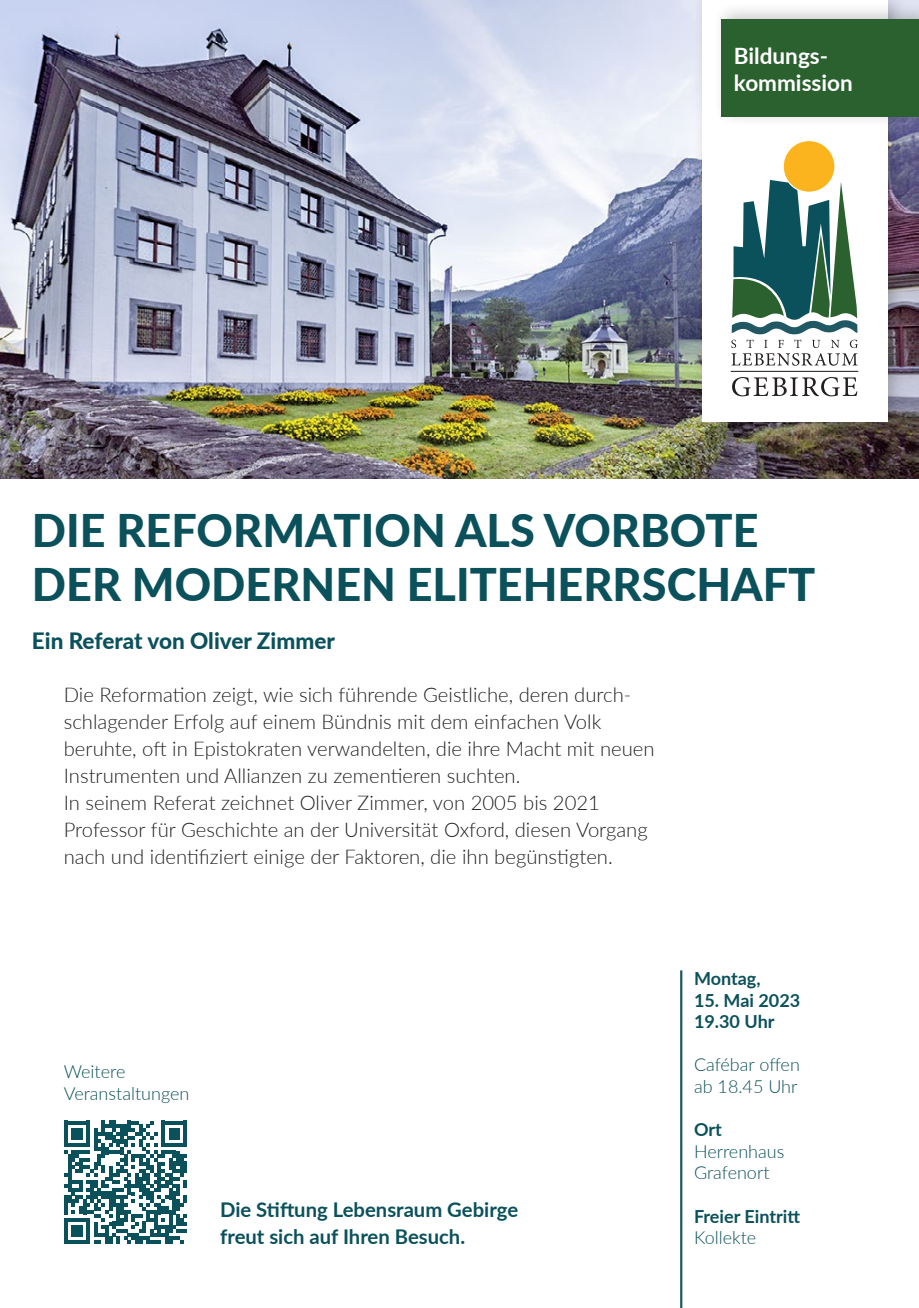
<style>
.page{position:relative;width:919px;height:1308px;background:#fff}
.page>*{position:absolute;margin:0;border:0;box-sizing:border-box;transform-origin:0 0}
.t1{font:800 45px/54px "Lato";color:#0b515b}
.t2{font:800 22.5px "Lato";color:#0b515b}
.t3{font:700 22.5px/27px "Lato";color:#fff}
.t4{font:300 20.25px/27px "Lato";color:#231f20}
.t5{font:700 20.25px/27px "Lato";color:#0b515b}
.t6{font:300 18px/21.6px "Lato";color:#0b515b}
.t7{font:700 18px/21.6px "Lato";color:#0b515b}
</style>
<div class="page">
<hr style="left:680px;top:970px;width:2px;height:337px;background:#205863">
<img style="left:0;top:0;width:918px;height:478px">
<div style="left:693px;top:0;width:213px;height:439px;background:#231f20;opacity:.25"></div>
<div style="left:702px;top:0;width:185px;height:421px;background:#fff"></div>
<svg style="left:732px;top:377px;width:125px;height:19px"></svg>
<hr style="left:730px;top:371px;width:128px;height:1px;background:#231f20">
<svg style="left:731px;top:141px;width:126px;height:225px"></svg>
<div style="left:712px;top:1px;width:206px;height:126px;background:#231f20;opacity:.25"></div>
<div style="left:721px;top:19px;width:197px;height:98px;background:#2a612f"></div>
<svg style="left:64px;top:1120px;width:123px;height:124px"></svg>
<p class="t3" style="left:733px;top:41px;width:120px">Bildungs&shy;kommission</p>
<h1 class="t1" style="left:32px;top:501px;width:785px">DIE REFORMATION ALS VORBOTE<br>DER MODERNEN ELITEHERRSCHAFT</h1>
<p class="t2" style="left:32px;top:624px;width:304px">Ein Referat von Oliver Zimmer</p>
<p class="t4" style="left:64px;top:680px;width:592px">Die Reformation zeigt, wie sich führende Geistliche, deren durch&shy;schlagender Erfolg auf einem Bündnis mit dem einfachen Volk beruhte, oft in Epistokraten verwandelten, die ihre Macht mit neuen Instrumenten und Allianzen zu zementieren suchten.<br>In seinem Referat zeichnet Oliver Zimmer, von 2005 bis 2021<br>Professor für Geschichte an der Universität Oxford, diesen Vorgang nach und identifiziert einige der Faktoren, die ihn begünstigten.</p>
<p class="t6" style="left:64px;top:1060px;width:127px">Weitere<br>Veranstaltungen</p>
<p class="t5" style="left:220px;top:1195px;width:299px">Die Stiftung Lebensraum Gebirge freut sich auf Ihren Besuch.</p>
<p class="t7" style="left:694px;top:966px;width:68px">Montag,</p>
<p class="t7" style="left:694px;top:988px;width:108px">15. Mai 2023<br>19.30 Uhr</p>
<p class="t6" style="left:694px;top:1053px;width:107px">Cafébar offen ab 18.45 Uhr</p>
<p class="t7" style="left:694px;top:1118px;width:29px">Ort</p>
<p class="t6" style="left:694px;top:1139px;width:92px">Herrenhaus<br>Grafenort</p>
<p class="t7" style="left:694px;top:1204px;width:107px">Freier Eintritt</p>
<p class="t6" style="left:694px;top:1226px;width:64px">Kollekte</p>
</div>
